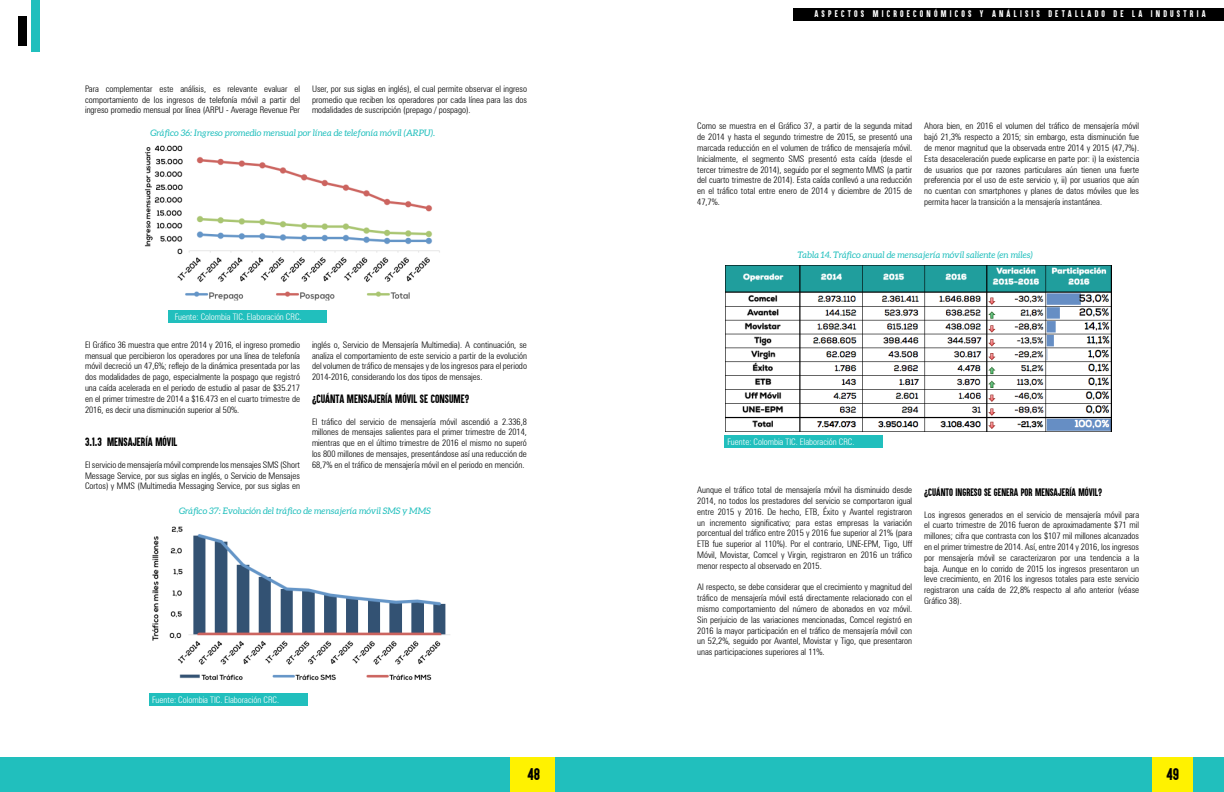
<style>
.page{position:relative;width:1224px;height:792px;background:#fff}
.page>*{position:absolute;margin:0;border:0;box-sizing:border-box;transform-origin:0 0}
.t1{font:14px "Aku&Kamu";color:#000}
.t2{font:10px "Aku&Kamu";color:#000}
.t3{font:300 condensed 9px/10.8px "Zurich BT";color:#000;text-align:justify}
.t4{font:italic 9px "Aleo";color:#21bfbd}
.t5{font:300 condensed 9px "Zurich BT";color:#fff}
.t6{font:9px "Aku&Kamu";color:#000}
.t7{font:8px "Aku&Kamu";letter-spacing:.4em;color:#fff}
</style>
<div class="page">
<div style="left:0;top:757px;width:1224px;height:35px;background:#21bfbd"></div>
<div style="left:32px;top:0;width:8px;height:51px;background:#21bfbd"></div>
<div style="left:18px;top:16px;width:8px;height:30px;background:#000"></div>
<div style="left:510px;top:757px;width:45px;height:35px;background:#fff200"></div>
<div style="left:1152px;top:757px;width:41px;height:35px;background:#fff200"></div>
<div style="left:168px;top:311px;width:158px;height:12px;background:#21bfbd"></div>
<img style="left:144px;top:145px;width:296px;height:156px">
<div style="left:150px;top:693px;width:158px;height:12px;background:#21bfbd"></div>
<img style="left:152px;top:526px;width:298px;height:154px">
<img style="left:725px;top:265px;width:386px;height:166px">
<div style="left:725px;top:435px;width:158px;height:13px;background:#21bfbd"></div>
<div style="left:793px;top:8px;width:431px;height:12px;background:#000"></div>
<p class="t3" style="left:85px;top:83px;width:216px">Para complementar este análisis, es relevante evaluar el comportamiento de los ingresos de telefonía móvil a partir del ingreso promedio mensual por línea (ARPU - Average Revenue Per</p>
<p class="t3" style="left:312px;top:83px;width:216px">User, por sus siglas en inglés), el cual permite observar el ingreso promedio que reciben los operadores por cada línea para las dos modalidades de suscripción (prepago / pospago).</p>
<p class="t4" style="left:151px;top:128px;width:286px">Gráfico 36: Ingreso promedio mensual por línea de telefonía móvil (ARPU).</p>
<p class="t5" style="left:175px;top:311px;width:128px">Fuente: Colombia TIC. Elaboración CRC.</p>
<p class="t3" style="left:85px;top:339px;width:216px">El Gráfico 36 muestra que entre 2014 y 2016, el ingreso promedio mensual que percibieron los operadores por una línea de telefonía móvil decreció un 47,6%; reflejo de la dinámica presentada por las dos modalidades de pago, especialmente la pospago que registró una caída acelerada en el periodo de estudio al pasar de $35.217 en el primer trimestre de 2014 a $16.473 en el cuarto trimestre de 2016, es decir una disminución superior al 50%.</p>
<p class="t2" style="left:85px;top:435px;width:94px">3.1.3 MENSAJERÍA MÓVIL</p>
<p class="t3" style="left:85px;top:459px;width:216px">El servicio de mensajería móvil comprende los mensajes SMS (Short Message Service, por sus siglas en inglés, o Servicio de Mensajes Cortos) y MMS (Multimedia Messaging Service, por sus siglas en</p>
<p class="t3" style="left:312px;top:339px;width:216px">inglés o, Servicio de Mensajería Multimedia). A continuación, se analiza el comportamiento de este servicio a partir de la evolución del volumen de tráfico de mensajes y de los ingresos para el periodo 2014-2016, considerando los dos tipos de mensajes.</p>
<p class="t2" style="left:312px;top:392px;width:159px">¿CUÁNTA MENSAJERÍA MÓVIL SE CONSUME?</p>
<p class="t3" style="left:312px;top:416px;width:216px">El tráfico del servicio de mensajería móvil ascendió a 2.336,8 millones de mensajes salientes para el primer trimestre de 2014, mientras que en el último trimestre de 2016 el mismo no superó los 800 millones de mensajes, presentándose así una reducción de 68,7% en el tráfico de mensajería móvil en el periodo en mención.</p>
<p class="t4" style="left:179px;top:506px;width:253px">Gráfico 37: Evolución del tráfico de mensajería móvil SMS y MMS</p>
<p class="t5" style="left:152px;top:694px;width:128px">Fuente: Colombia TIC. Elaboración CRC.</p>
<p class="t7" style="left:814px;top:8px;width:393px">ASPECTOS MICROECONÓMICOS Y ANÁLISIS DETALLADO DE LA INDUSTRIA</p>
<p class="t3" style="left:697px;top:121px;width:216px">Como se muestra en el Gráfico 37, a partir de la segunda mitad de 2014 y hasta el segundo trimestre de 2015, se presentó una marcada reducción en el volumen de tráfico de mensajería móvil.<br>Inicialmente, el segmento SMS presentó esta caída (desde el tercer trimestre de 2014), seguido por el segmento MMS (a partir del cuarto trimestre de 2014). Esta caída conllevó a una reducción en el tráfico total entre enero de 2014 y diciembre de 2015 de 47,7%.</p>
<p class="t3" style="left:924px;top:121px;width:216px">Ahora bien, en 2016 el volumen del tráfico de mensajería móvil bajó 21,3% respecto a 2015; sin embargo, esta disminución fue de menor magnitud que la observada entre 2014 y 2015 (47,7%).<br>Esta desaceleración puede explicarse en parte por: i) la existencia de usuarios que por razones particulares aún tienen una fuerte preferencia por el uso de este servicio y, ii) por usuarios que aún no cuentan con smartphones y planes de datos móviles que les permita hacer la transición a la mensajería instantánea.</p>
<p class="t4" style="left:798px;top:250px;width:237px">Tabla 14. Tráfico anual de mensajería móvil saliente (en miles)</p>
<p class="t5" style="left:728px;top:436px;width:128px">Fuente: Colombia TIC. Elaboración CRC.</p>
<p class="t3" style="left:697px;top:484px;width:216px">Aunque el tráfico total de mensajería móvil ha disminuido desde 2014, no todos los prestadores del servicio se comportaron igual entre 2015 y 2016. De hecho, ETB, Éxito y Avantel registraron un incremento significativo; para estas empresas la variación porcentual del tráfico entre 2015 y 2016 fue superior al 21% (para ETB fue superior al 110%). Por el contrario, UNE-EPM, Tigo, Uff Móvil, Movistar, Comcel y Virgin, registraron en 2016 un tráfico menor respecto al observado en 2015.</p>
<p class="t3" style="left:697px;top:582px;width:216px">Al respecto, se debe considerar que el crecimiento y magnitud del tráfico de mensajería móvil está directamente relacionado con el mismo comportamiento del número de abonados en voz móvil.<br>Sin perjuicio de las variaciones mencionadas, Comcel registró en 2016 la mayor participación en el tráfico de mensajería móvil con un 52,2%, seguido por Avantel, Movistar y Tigo, que presentaron unas participaciones superiores al 11%.</p>
<p class="t6" style="left:924px;top:486px;width:180px">¿CUÁNTO INGRESO SE GENERA POR MENSAJERÍA MÓVIL?</p>
<p class="t3" style="left:924px;top:509px;width:216px">Los ingresos generados en el servicio de mensajería móvil para el cuarto trimestre de 2016 fueron de aproximadamente $71 mil millones; cifra que contrasta con los $107 mil millones alcanzados en el primer trimestre de 2014. Así, entre 2014 y 2016, los ingresos por mensajería móvil se caracterizaron por una tendencia a la baja. Aunque en lo corrido de 2015 los ingresos presentaron un leve crecimiento, en 2016 los ingresos totales para este servicio registraron una caída de 22,8% respecto al año anterior (véase Gráfico 38).</p>
<h1 class="t1" style="left:528px;top:765px;width:14px">48</h1>
<h1 class="t1" style="left:1166px;top:765px;width:14px">49</h1>
</div>
